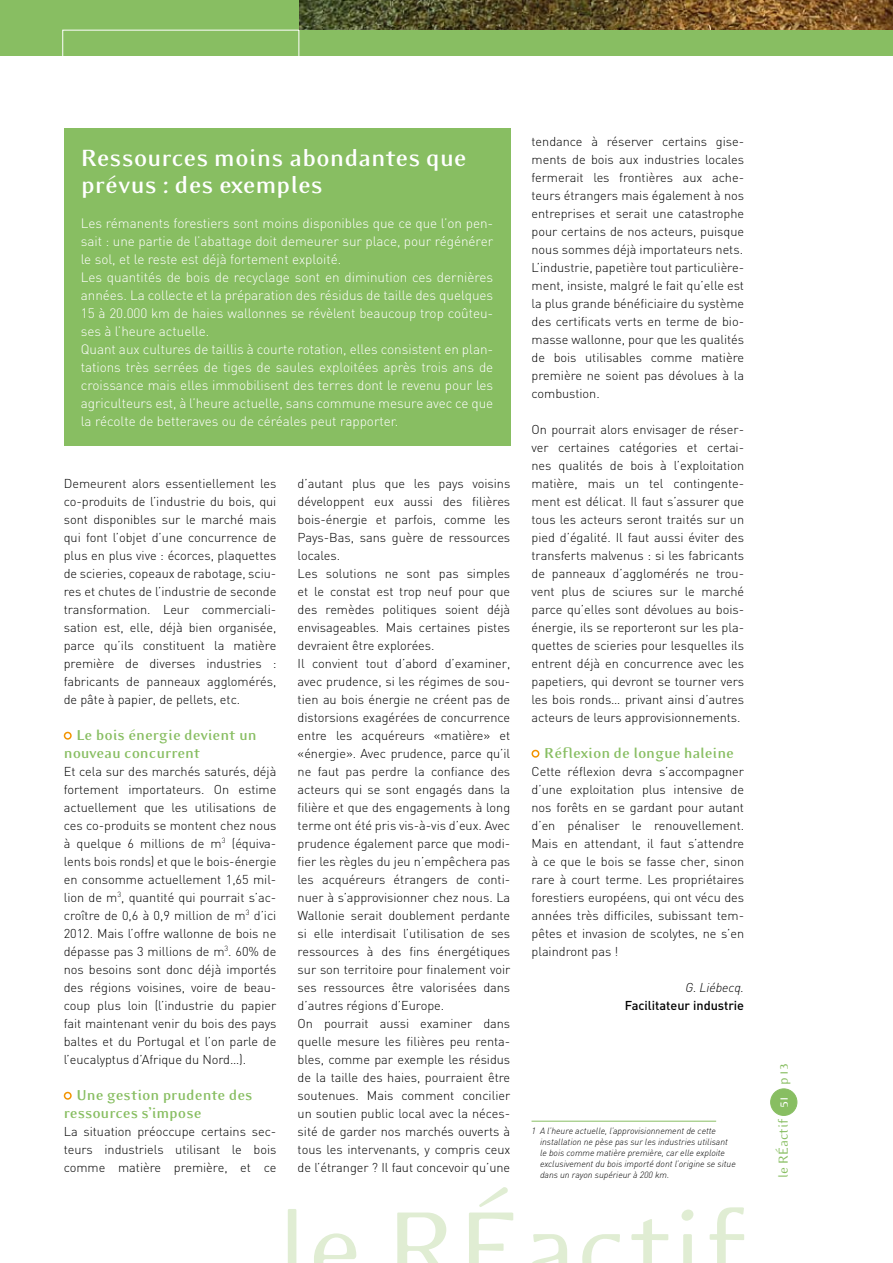
<style>
.page{position:relative;width:893px;height:1263px;background:#fff}
.page>*{position:absolute;margin:0;border:0;box-sizing:border-box;transform-origin:0 0}
.t1{font:120px "Eidetic Modern";color:#e0edd3}
.t2{font:700 27px/27px "Eidetic Modern";color:#fff}
.t3{font:700 16.5px/18px "Eidetic Modern";color:#88be62}
.t4{font:15px "Eidetic Modern";color:#88be62}
.t5{font:300 13.5px/18px "DIN";letter-spacing:-.005em;color:#fff}
.t6{font:300 12.75px/18px "DIN";letter-spacing:-.005em;color:#000;text-align:justify}
.t7{font:500 12.75px "DIN";letter-spacing:-.005em;color:#000}
.t8{font:italic 300 12.75px "DIN";letter-spacing:-.005em;color:#000}
.t9{font:italic 300 9px/10.8px "DIN";letter-spacing:-.005em;color:#000}
.s1{color:#fff}
</style>
<div class="page">
<div style="left:0;top:0;width:893px;height:55px;background:#88be62"></div>
<div style="left:64px;top:732px;width:8px;height:8px;border:2px solid #f29400;border-radius:50%"></div>
<div style="left:64px;top:1092px;width:8px;height:8px;border:2px solid #f29400;border-radius:50%"></div>
<div style="left:531px;top:750px;width:8px;height:8px;border:2px solid #f29400;border-radius:50%"></div>
<div style="left:64px;top:128px;width:446px;height:317px;background:#88be62"></div>
<hr style="left:531px;top:1121px;width:185px;height:1px;background:#88be62">
<div style="left:62px;top:30px;width:237px;height:55px;border:1px solid #fff"></div>
<img style="left:299px;top:0;width:594px;height:30px">
<div style="left:771px;top:1089px;width:26px;height:26px;background:#88be62;border-radius:50%"></div>
<div style="left:770px;top:1088px;width:27px;height:28px;border:1px solid #88be62;border-radius:50%"></div>
<p class="t6" style="left:531px;top:132px;width:214px">tendance à réserver certains gise&shy;ments de bois aux industries locales fermerait les frontières aux ache&shy;teurs étrangers mais également à nos entreprises et serait une catastrophe pour certains de nos acteurs, puisque nous sommes déjà importateurs nets.<br>L’industrie, papetière tout particulière&shy;ment, insiste, malgré le fait qu’elle est la plus grande bénéficiaire du système des certificats verts en terme de bio&shy;masse wallonne, pour que les qualités de bois utilisables comme matière première ne soient pas dévolues à la combustion.</p>
<p class="t6" style="left:531px;top:420px;width:214px">On pourrait alors envisager de réser&shy;ver certaines catégories et certai&shy;nes qualités de bois à l’exploitation matière, mais un tel contingente&shy;ment est délicat. Il faut s’assurer que tous les acteurs seront traités sur un pied d’égalité. Il faut aussi éviter des transferts malvenus : si les fabricants de panneaux d’agglomérés ne trou&shy;vent plus de sciures sur le marché parce qu’elles sont dévolues au bois&shy;énergie, ils se reporteront sur les pla&shy;quettes de scieries pour lesquelles ils entrent déjà en concurrence avec les papetiers, qui devront se tourner vers les bois ronds… privant ainsi d’autres acteurs de leurs approvisionnements.</p>
<p class="t3" style="left:544px;top:744px;width:191px">Réflexion de longue haleine</p>
<p class="t6" style="left:531px;top:762px;width:214px">Cette réflexion devra s’accompagner d’une exploitation plus intensive de nos forêts en se gardant pour autant d’en pénaliser le renouvellement.<br>Mais en attendant, il faut s’attendre à ce que le bois se fasse cher, sinon rare à court terme. Les propriétaires forestiers européens, qui ont vécu des années très difficiles, subissant tem&shy;pêtes et invasion de scolytes, ne s’en plaindront pas !</p>
<p class="t8" style="left:686px;top:979px;width:60px">G. Liébecq.</p>
<p class="t7" style="left:625px;top:997px;width:121px">Facilitateur industrie</p>
<h2 class="t2" style="left:81px;top:144px;width:387px">Ressources moins abondantes que prévus : des exemples</h2>
<p class="t5" style="left:81px;top:214px;width:414px">Les rémanents forestiers sont moins disponibles que ce que l’on pen&shy;sait : une partie de l’abattage doit demeurer sur place, pour régénérer le sol, et le reste est déjà fortement exploité.<br>Les quantités de bois de recyclage sont en diminution ces dernières années. La collecte et la préparation des résidus de taille des quelques 15 à 20.000 km de haies wallonnes se révèlent beaucoup trop coûteu&shy;ses à l’heure actuelle.<br>Quant aux cultures de taillis à courte rotation, elles consistent en plan&shy;tations très serrées de tiges de saules exploitées après trois ans de croissance mais elles immobilisent des terres dont le revenu pour les agriculteurs est, à l’heure actuelle, sans commune mesure avec ce que la récolte de betteraves ou de céréales peut rapporter.</p>
<p class="t6" style="left:64px;top:474px;width:214px">Demeurent alors essentiellement les co-produits de l’industrie du bois, qui sont disponibles sur le marché mais qui font l’objet d’une concurrence de plus en plus vive : écorces, plaquettes de scieries, copeaux de rabotage, sciu&shy;res et chutes de l’industrie de seconde transformation. Leur commerciali&shy;sation est, elle, déjà bien organisée, parce qu’ils constituent la matière première de diverses industries : fabricants de panneaux agglomérés, de pâte à papier, de pellets, etc.</p>
<p class="t3" style="left:64px;top:726px;width:194px;text-indent:13px">Le bois énergie devient un nouveau concurrent</p>
<p class="t6" style="left:64px;top:762px;width:214px">Et cela sur des marchés saturés, déjà fortement importateurs. On estime actuellement que les utilisations de ces co-produits se montent chez nous à quelque 6 millions de m<sup>3</sup> (équiva&shy;lents bois ronds) et que le bois-énergie en consomme actuellement 1,65 mil&shy;lion de m<sup>3</sup>, quantité qui pourrait s’ac&shy;croître de 0,6 à 0,9 million de m<sup>3</sup> d’ici 2012. Mais l’offre wallonne de bois ne dépasse pas 3 millions de m<sup>3</sup>. 60% de nos besoins sont donc déjà importés des régions voisines, voire de beau&shy;coup plus loin (l’industrie du papier fait maintenant venir du bois des pays baltes et du Portugal et l’on parle de l’eucalyptus d’Afrique du Nord…).</p>
<p class="t3" style="left:64px;top:1086px;width:190px;text-indent:13px">Une gestion prudente des ressources s’impose</p>
<p class="t6" style="left:64px;top:1122px;width:214px">La situation préoccupe certains sec&shy;teurs industriels utilisant le bois comme matière première, et ce</p>
<p class="t6" style="left:298px;top:474px;width:214px;text-align:left">d’autant plus que les pays voisins développent eux aussi des filières bois-énergie et parfois, comme les Pays-Bas, sans guère de ressources locales.<br>Les solutions ne sont pas simples et le constat est trop neuf pour que des remèdes politiques soient déjà envisageables. Mais certaines pistes devraient être explorées.<br>Il convient tout d’abord d’examiner, avec prudence, si les régimes de sou&shy;tien au bois énergie ne créent pas de distorsions exagérées de concurrence entre les acquéreurs «matière» et «énergie». Avec prudence, parce qu’il ne faut pas perdre la confiance des acteurs qui se sont engagés dans la filière et que des engagements à long terme ont été pris vis-à-vis d’eux. Avec prudence également parce que modi&shy;fier les règles du jeu n’empêchera pas les acquéreurs étrangers de conti&shy;nuer à s’approvisionner chez nous. La Wallonie serait doublement perdante si elle interdisait l’utilisation de ses ressources à des fins énergétiques sur son territoire pour finalement voir ses ressources être valorisées dans d’autres régions d’Europe.<br>On pourrait aussi examiner dans quelle mesure les filières peu renta&shy;bles, comme par exemple les résidus de la taille des haies, pourraient être soutenues. Mais comment concilier un soutien public local avec la néces&shy;sité de garder nos marchés ouverts à tous les intervenants, y compris ceux de l’étranger ? Il faut concevoir qu’une</p>
<p class="t9" style="left:540px;top:1125px;width:197px;text-indent:-9px">1 A l’heure actuelle, l’approvisionnement de cette installation ne pèse pas sur les industries utilisant le bois comme matière première, car elle exploite exclusivement du bois importé dont l’origine se situe dans un rayon supérieur à 200 km.</p>
<h1 class="t1" style="left:277px;top:1186px;width:473px">le RÉactif</h1>
<p class="t4" style="left:775px;top:1178px;width:116px;rotate:-90deg">le RÉactif <span class="s1">51</span> p 13</p>
</div>
